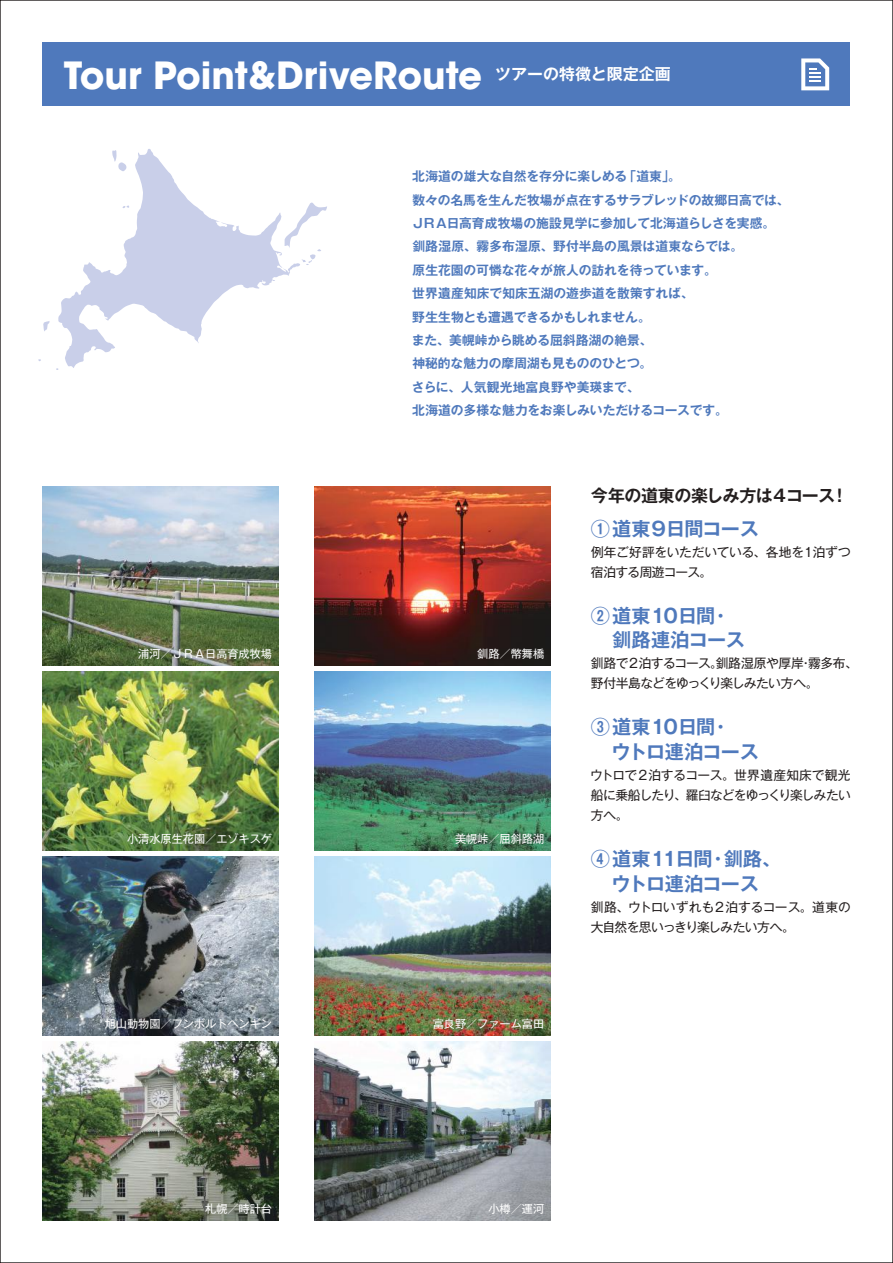
<style>
.page{position:relative;width:893px;height:1263px;background:#fff}
.page>*{position:absolute;margin:0;border:0;box-sizing:border-box;transform-origin:0 0}
.t1{font:700 37.2px "ITC Avant Garde Std";color:#fff}
.t2{font:700 19.2px/24.5px "Gothic MB101 Pro De";letter-spacing:-.015em;color:#4f79bc}
.t3{font:700 19.2px/24.5px "Gothic MB101 Pro De";letter-spacing:-.045em;color:#4f79bc}
.t4{font:700 19.2px/24.5px "Gothic MB101 Pro De";letter-spacing:.005em;color:#4f79bc}
.t5{font:700 16.95px "Gothic MB101 Pro De";letter-spacing:-.04em;color:#241f1f}
.t6{font:700 15.9px "Gothic MB101 Pro De";color:#fff}
.t7{font:700 12.75px/23.4px "Gothic MB101 Pro De";letter-spacing:-.005em;color:#4f79bc}
.t8{font:12.75px/20.2px "Gothic MB101 Pro";letter-spacing:-.04em;color:#241f1f}
.t9{font:12.75px/20.2px "Gothic MB101 Pro";letter-spacing:-.06em;color:#241f1f}
.t10{font:11.1px "Gothic MB101 Pro";color:#fff}
</style>
<div class="page">
<img style="left:43px;top:1042px;width:236px;height:178px">
<img style="left:315px;top:857px;width:236px;height:178px">
<div style="left:43px;top:43px;width:807px;height:63px;background:#4f79bc"></div>
<svg style="left:801px;top:58px;width:28px;height:32px"></svg>
<img style="left:43px;top:487px;width:236px;height:178px">
<img style="left:43px;top:857px;width:236px;height:178px">
<img style="left:315px;top:672px;width:236px;height:178px">
<img style="left:315px;top:1042px;width:236px;height:178px">
<img style="left:43px;top:672px;width:236px;height:178px">
<img style="left:315px;top:487px;width:236px;height:178px">
<svg style="left:38px;top:149px;width:289px;height:221px"></svg>
<h1 class="t1" style="left:64px;top:51px;width:420px">Tour Point&amp;DriveRoute</h1>
<p class="t6" style="left:495px;top:61px;width:177px">ツアーの特徴と限定企画</p>
<p class="t7" style="left:412px;top:163px;width:380px">北海道の雄大な自然を存分に楽しめる<br>数々の名馬を生んだ牧場が点在するサラブレッドの故郷日高では、<br>ＪＲＡ日高育成牧場の施設見学に参加して北海道らしさを実感。釧路湿原、霧多布湿原、野付半島の風景は道東ならでは。<br>原生花園の可憐な花々が旅人の訪れを待っています。<br>世界遺産知床で知床五湖の遊歩道を散策すれば、<br>野生生物とも遭遇できるかもしれません。<br>また、美幌峠から眺める屈斜路湖の絶景、<br>神秘的な魅力の摩周湖も見もののひとつ。<br>さらに、人気観光地富良野や美瑛まで、<br>北海道の多様な魅力をお楽しみいただけるコースです。</p>
<p class="t7" style="left:624px;top:163px;width:59px">「道東。「</p>
<p class="t10" style="left:138px;top:645px;width:135px">浦河／ＪＲＡ日高育成牧場</p>
<p class="t10" style="left:127px;top:830px;width:147px">小清水原生花園／エゾキスゲ</p>
<p class="t10" style="left:477px;top:645px;width:68px">釧路／幣舞橋</p>
<p class="t10" style="left:455px;top:830px;width:91px">美幌峠／屈斜路湖</p>
<h3 class="t5" style="left:591px;top:481px;width:246px">今年の道東の楽しみ方は４コース</h3>
<h2 class="t2" style="left:591px;top:514px;width:169px">①道東9日間コース</h2>
<p class="t8" style="left:813px;top:540px;width:40px">泊ずつ</p>
<h3 class="t5" style="left:831px;top:481px;width:19px">!</h3>
<p class="t8" style="left:591px;top:540px;width:215px">例年ご好評をいただいている、各地を宿泊する周遊コース。</p>
<h2 class="t2" style="left:711px;top:601px;width:21px">・</h2>
<p class="t8" style="left:802px;top:540px;width:14px">１</p>
<h2 class="t4" style="left:612px;top:601px;width:134px;text-indent:-21px">②道東10日間<br>釧路連泊コース</h2>
<p class="t8" style="left:591px;top:651px;width:268px">釧路で２泊するコース釧路湿原や厚岸霧多布、</p>
<p class="t8" style="left:799px;top:651px;width:14px">・</p>
<p class="t9" style="left:591px;top:651px;width:229px;text-indent:119px">。<br>野付半島などをゆっくり楽しみたい方へ。</p>
<h2 class="t2" style="left:711px;top:712px;width:21px">・</h2>
<h2 class="t2" style="left:611px;top:712px;width:149px;text-indent:-21px">③道東10日間<br>ウトロ連泊コース</h2>
<p class="t8" style="left:590px;top:763px;width:262px;text-align:justify">ウトロで２泊するコース。世界遺産知床で観光船に乗船したり、羅臼などをゆっくり楽しみたい方へ。</p>
<h2 class="t2" style="left:724px;top:844px;width:59px">釧路、</h2>
<h2 class="t3" style="left:611px;top:844px;width:149px;text-indent:-21px">④道東11日間<br>ウトロ連泊コース</h2>
<p class="t8" style="left:591px;top:895px;width:262px">釧路、ウトロいずれも２泊するコース。道東の大自然を思いっきり楽しみたい方へ。</p>
<h2 class="t2" style="left:708px;top:844px;width:21px">・</h2>
<p class="t10" style="left:105px;top:1015px;width:169px">旭山動物園／フンボルトペンギン</p>
<p class="t10" style="left:433px;top:1015px;width:113px">富良野／ファーム富田</p>
<p class="t10" style="left:205px;top:1200px;width:68px">札幌／時計台</p>
<p class="t10" style="left:488px;top:1200px;width:57px">小樽／運河</p>
</div>
